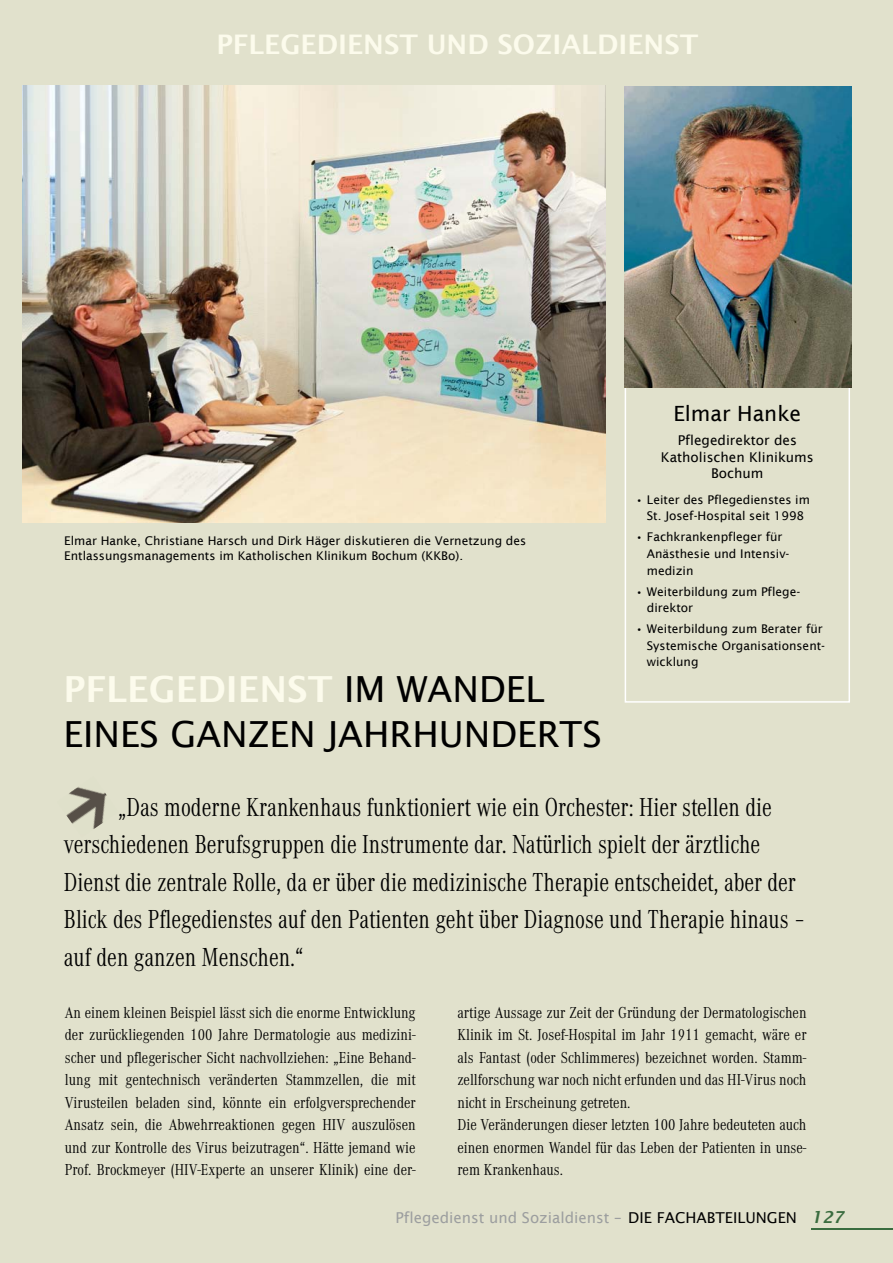
<style>
.page{position:relative;width:893px;height:1263px;background:#e1e1cc}
.page>*{position:absolute;margin:0;border:0;box-sizing:border-box;transform-origin:0 0}
.t1{font:36px/45px "Lucida Sans";color:#000}
.t2{font:300 27px/37.5px "Corporate A Con";color:#000}
.t3{font:600 27px "Lucida Sans";color:#fcfbec}
.t4{font:21px "Lucida Sans";color:#000}
.t5{font:300 16.5px/22.5px "Corporate A Con";color:#000;scale:1.08 1}
.t6{font:15px "Lucida Sans";color:#9c9e9f}
.t7{font:13.5px/16.5px "Lucida Sans";color:#000;text-align:center}
.t8{font:12px/16.5px "Lucida Sans";color:#000}
.s1{font-weight:600;color:#fcfbec}
.s2{font-weight:600}
.s3{color:#000}
.s4{font-weight:600;font-style:italic;font-size:16.5px;color:#3a6c3f}
</style>
<div class="page">
<svg style="left:625px;top:388px;width:225px;height:315px"></svg>
<hr style="left:812px;top:1228px;width:81px;height:1px;background:#3a6c3f">
<img style="left:22px;top:85px;width:583px;height:438px">
<img style="left:66px;top:787px;width:41px;height:42px">
<img style="left:67px;top:815px;width:40px;height:1px">
<img style="left:624px;top:86px;width:228px;height:302px">
<h2 class="t3" style="left:216px;top:29px;width:484px">PFLEGEDIENST UND SOZIALDIENST</h2>
<p class="t8" style="left:64px;top:534px;width:464px;line-height:14.4px">Elmar Hanke, Christiane Harsch und Dirk Häger diskutieren die Vernetzung des<br>Entlassungsmanagements im Katholischen Klinikum Bochum (KKBo).</p>
<h1 class="t1" style="left:64px;top:666px;width:540px"><span class="s1">PFLEGEDIENST</span> IM WANDEL<br>EINES GANZEN JAHRHUNDERTS</h1>
<p class="t4" style="left:673px;top:402px;width:129px">Elmar Hanke</p>
<p class="t7" style="left:661px;top:432px;width:154px">Pflegedirektor des<br>Katholischen Klinikums<br>Bochum</p>
<p class="t8" style="left:635px;top:491px;width:176px;text-align:center"><span class="s2">•</span> Leiter des Pflegedienstes im<br>St. Josef-Hospital seit 1998</p>
<p class="t8" style="left:647px;top:529px;width:144px;text-indent:-11px"><span class="s2">•</span> Fachkrankenpfleger für<br>Anästhesie und Intensiv&shy;medizin</p>
<p class="t8" style="left:647px;top:583px;width:155px;text-indent:-11px"><span class="s2">•</span> Weiterbildung zum Pflege&shy;direktor</p>
<p class="t8" style="left:647px;top:620px;width:180px;text-indent:-11px"><span class="s2">•</span> Weiterbildung zum Berater für<br>Systemische Organisationsent&shy;wicklung</p>
<p class="t2" style="left:64px;top:789px;width:743px;text-indent:54px">„Das moderne Krankenhaus funktioniert wie ein Orchester: Hier stellen die verschiedenen Berufsgruppen die Instrumente dar. Natürlich spielt der ärztliche Dienst die zentrale Rolle, da er über die medizinische Therapie entscheidet, aber der Blick des Pflegedienstes auf den Patienten geht über Diagnose und Therapie hinaus – auf den ganzen Menschen.“</p>
<p class="t5" style="left:65px;top:1001px;width:326px;text-align:justify">An einem kleinen Beispiel lässt sich die enorme Entwicklung der zurückliegenden 100 Jahre Dermatologie aus medizini&shy;scher und pflegerischer Sicht nachvollziehen: „Eine Behand&shy;lung mit gentechnisch veränderten Stammzellen, die mit Virusteilen beladen sind, könnte ein erfolgversprechender Ansatz sein, die Abwehrreaktionen gegen HIV auszulösen und zur Kontrolle des Virus beizutragen“. Hätte jemand wie Prof. Brockmeyer (HIV-Experte an unserer Klinik) eine der-</p>
<p class="t5" style="left:457px;top:1001px;width:325px">artige Aussage zur Zeit der Gründung der Dermatologischen Klinik im St. Josef-Hospital im Jahr 1911 gemacht, wäre er als Fantast (oder Schlimmeres) bezeichnet worden. Stamm&shy;zellforschung war noch nicht erfunden und das HI-Virus noch nicht in Erscheinung getreten.<br>Die Veränderungen dieser letzten 100 Jahre bedeuteten auch einen enormen Wandel für das Leben der Patienten in unse&shy;rem Krankenhaus.</p>
<p class="t6" style="left:395px;top:1209px;width:450px">Pflegedienst und Sozialdienst – <span class="s3">DIE FACHABTEILUNGEN</span> <span class="s4">127</span></p>
</div>
